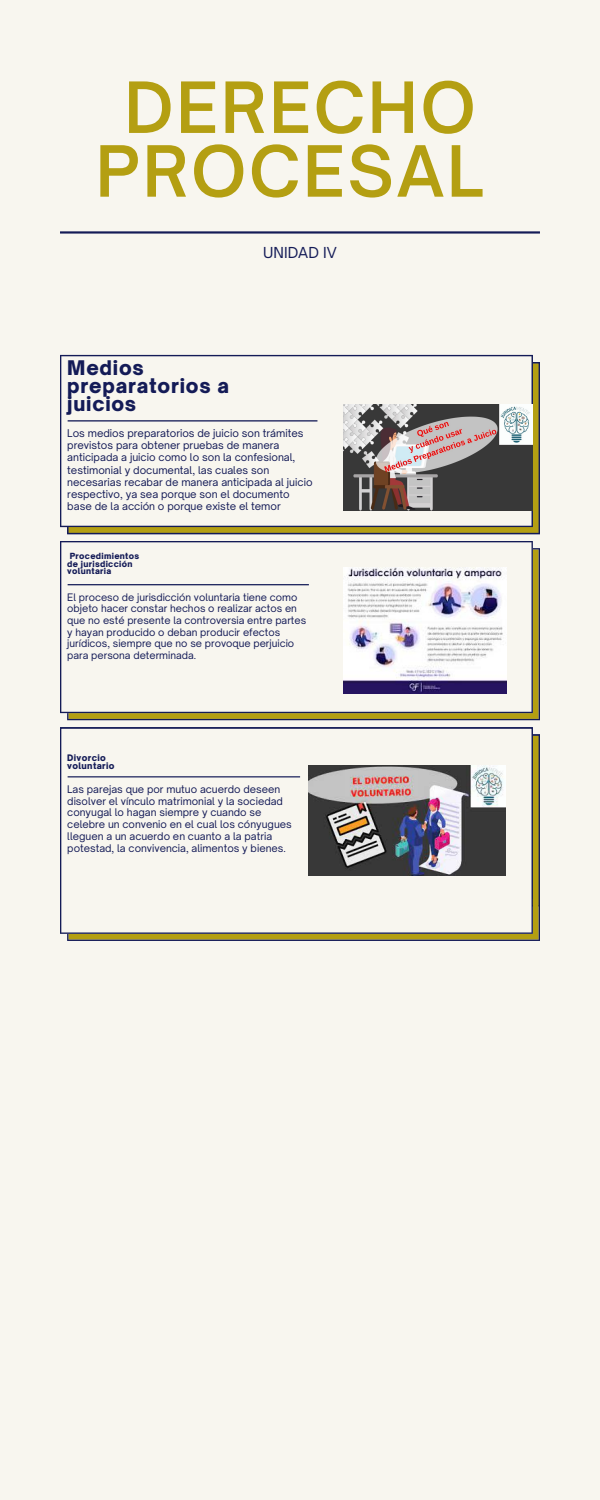
<style>
.page{position:relative;width:600px;height:1500px;background:#f8f6ef}
.page>*{position:absolute;margin:0;border:0;box-sizing:border-box;transform-origin:0 0}
.t1{font:600 67.5px/63.8px "Open Sauce One";letter-spacing:.04em;color:#b49f12;text-align:center}
.t2{font:900 19.3px/18.1px "Open Sauce One";letter-spacing:.04em;color:#141b57}
.t3{font:14.5px "Open Sauce One";color:#141b57}
.t4{font:10.2px/12.1px "Open Sauce One";color:#141b57}
.t5{font:10.1px/11.8px "Open Sauce One";color:#141b57}
.t6{font:9.9px/11.6px "Open Sauce One";color:#141b57}
.t7{font:900 8.6px/8.2px "Open Sauce One";letter-spacing:.04em;color:#141b57}
.t8{font:900 8.1px/7.4px "Open Sauce One";letter-spacing:.04em;color:#141b57}
</style>
<div class="page">
<svg style="left:67px;top:548px;width:473px;height:172px;background:#988924"></svg>
<svg style="left:60px;top:541px;width:473px;height:172px"></svg>
<svg style="left:67px;top:362px;width:473px;height:172px;background:#95861f"></svg>
<svg style="left:60px;top:355px;width:473px;height:172px"></svg>
<svg style="left:67px;top:734px;width:473px;height:207px;background:#958726"></svg>
<svg style="left:60px;top:727px;width:473px;height:207px"></svg>
<svg style="left:60px;top:231px;width:480px;height:3px"></svg>
<svg style="left:68px;top:420px;width:249px;height:2px"></svg>
<svg style="left:68px;top:584px;width:241px;height:1px"></svg>
<svg style="left:68px;top:776px;width:232px;height:1px"></svg>
<img style="left:343px;top:404px;width:190px;height:107px">
<img style="left:343px;top:567px;width:164px;height:127px">
<img style="left:309px;top:765px;width:196px;height:110px">
<h1 class="t1" style="left:96px;top:75px;width:389px">DERECHO<br>PROCESAL</h1>
<h3 class="t3" style="left:263px;top:244px;width:75px">UNIDAD IV</h3>
<h2 class="t2" style="left:67px;top:358px;width:163px">Medios preparatorios a juicios</h2>
<p class="t4" style="left:67px;top:427px;width:247px">Los medios preparatorios de juicio son trámites previstos para obtener pruebas de manera anticipada a juicio como lo son la confesional, testimonial y documental, las cuales son necesarias recabar de manera anticipada al juicio respectivo, ya sea porque son el documento base de la acción o porque existe el temor</p>
<p class="t8" style="left:67px;top:553px;width:74px">Procedimientos de jurisdicción voluntaria</p>
<p class="t6" style="left:67px;top:591px;width:240px">El proceso de jurisdicción voluntaria tiene como objeto hacer constar hechos o realizar actos en que no esté presente la controversia entre partes y hayan producido o deban producir efectos jurídicos, siempre que no se provoque perjuicio para persona determinada.</p>
<p class="t7" style="left:67px;top:754px;width:49px">Divorcio voluntario</p>
<p class="t5" style="left:67px;top:783px;width:226px">Las parejas que por mutuo acuerdo deseen disolver el vínculo matrimonial y la sociedad conyugal lo hagan siempre y cuando se celebre un convenio en el cual los cónyugues lleguen a un acuerdo en cuanto a la patria potestad, la convivencia, alimentos y bienes.</p>
</div>
